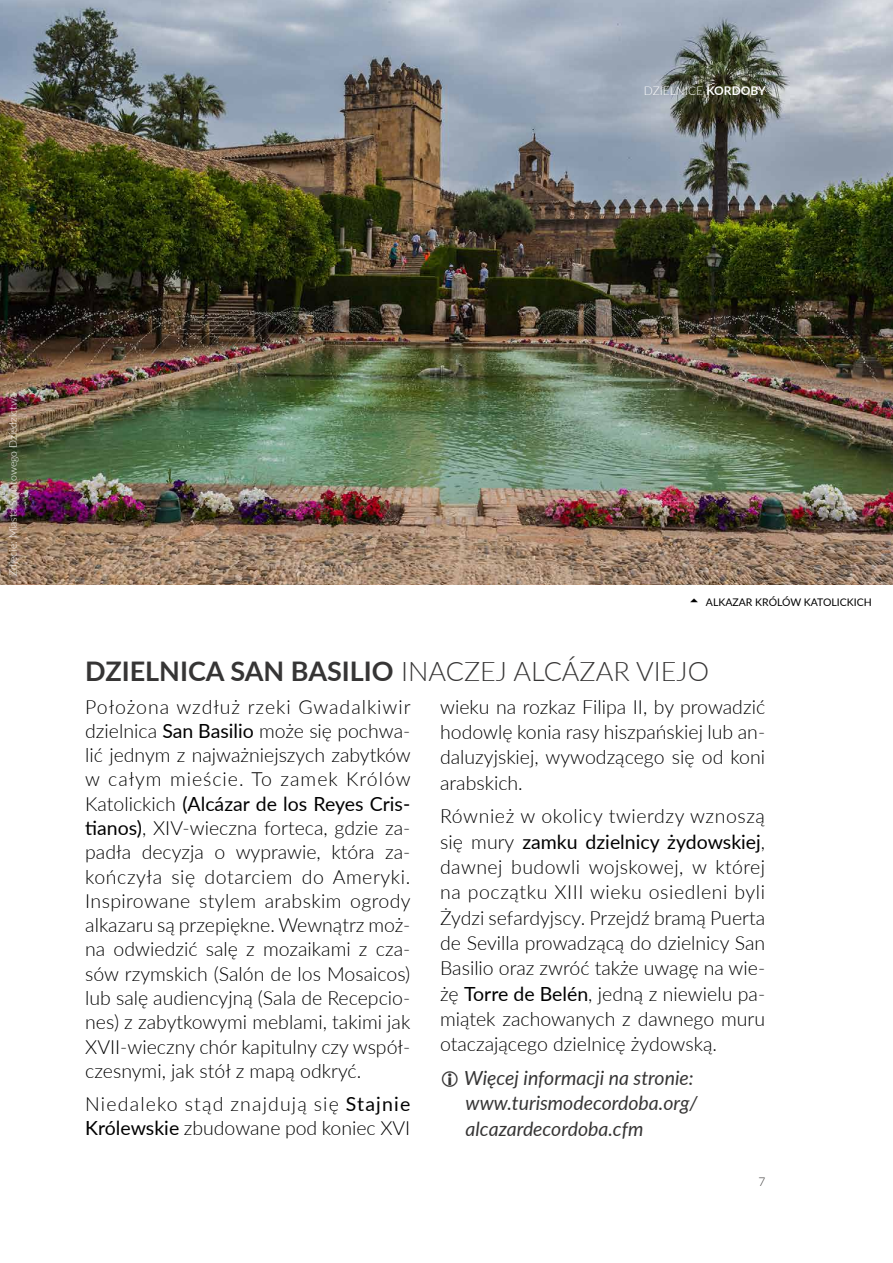
<style>
.page{position:relative;width:893px;height:1263px;background:#fff}
.page>*{position:absolute;margin:0;border:0;box-sizing:border-box;transform-origin:0 0}
.t1{font:700 27px "Lato";color:#363535}
.t2{font:300 19.5px/24.3px "Lato";color:#000;text-align:justify}
.t3{font:italic 19.5px/25.3px "Lato";color:#363535}
.t4{font:300 19.5px/24.3px "Lato";letter-spacing:.05em;color:#000}
.t5{font:300 12px "Lato";color:#fff}
.t6{font:300 12px "Lato";color:#363535}
.t7{font:300 10.5px "Lato";color:#fff}
.t8{font:10.5px "Lato";color:#000}
.s1{font-weight:700}
.s2{font-weight:300}
.s3{font-weight:400}
</style>
<div class="page">
<img style="left:0;top:0;width:893px;height:585px">
<p class="t5" style="left:644px;top:82px;width:124px">DZIELNICE <span class="s1">KORDOBY</span></p>
<p class="t7" style="left:6px;top:576px;width:184px;rotate:-90deg">Zdjęcie: Miasta Światowego Dziedzictwa</p>
<p class="t8" style="left:706px;top:595px;width:167px">ALKAZAR KRÓLÓW KATOLICKICH</p>
<h1 class="t1" style="left:85px;top:651px;width:625px">DZIELNICA SAN BASILIO <span class="s2">INACZEJ ALCÁZAR VIEJO</span></h1>
<p class="t2" style="left:85px;top:694px;width:327px">Położona wzdłuż rzeki Gwadalkiwir dzielnica <span class="s3">San Basilio</span> może się pochwa&shy;lić jednym z najważniejszych zabytków w całym mieście. To zamek Królów Katolickich <span class="s3">(Alcázar de los Reyes Cris&shy;tianos)</span>, XIV-wieczna forteca, gdzie za&shy;padła decyzja o wyprawie, która za&shy;kończyła się dotarciem do Ameryki.<br>Inspirowane stylem arabskim ogrody alkazaru są przepiękne. Wewnątrz moż&shy;na odwiedzić salę z mozaikami z cza&shy;sów rzymskich (Salón de los Mosaicos) lub salę audiencyjną (Sala de Recepcio&shy;nes) z zabytkowymi meblami, takimi jak XVII-wieczny chór kapitulny czy współ&shy;czesnymi, jak stół z mapą odkryć.</p>
<p class="t4" style="left:85px;top:1091px;width:327px">Niedaleko stąd znajdują się <span class="s3">Stajnie<br>Królewskie</span> zbudowane pod koniec XVI</p>
<p class="t2" style="left:440px;top:693px;width:327px;line-height:25.3px">wieku na rozkaz Filipa II, by prowadzić hodowlę konia rasy hiszpańskiej lub an&shy;daluzyjskiej, wywodzącego się od koni arabskich.</p>
<p class="t2" style="left:440px;top:803px;width:327px;line-height:25.3px">Również w okolicy twierdzy wznoszą się mury <span class="s3">zamku dzielnicy żydowskiej</span>, dawnej budowli wojskowej, w której na początku XIII wieku osiedleni byli Żydzi sefardyjscy. Przejdź bramą Puerta de Sevilla prowadzącą do dzielnicy San Basilio oraz zwróć także uwagę na wie&shy;żę <span class="s3">Torre de Belén</span>, jedną z niewielu pa&shy;miątek zachowanych z dawnego muru otaczającego dzielnicę żydowską.</p>
<p class="t3" style="left:464px;top:1064px;width:235px">Więcej informacji na stronie: www.turismodecordoba.org/ alcazardecordoba.cfm</p>
<p class="t6" style="left:758px;top:1173px;width:8px">7</p>
</div>
